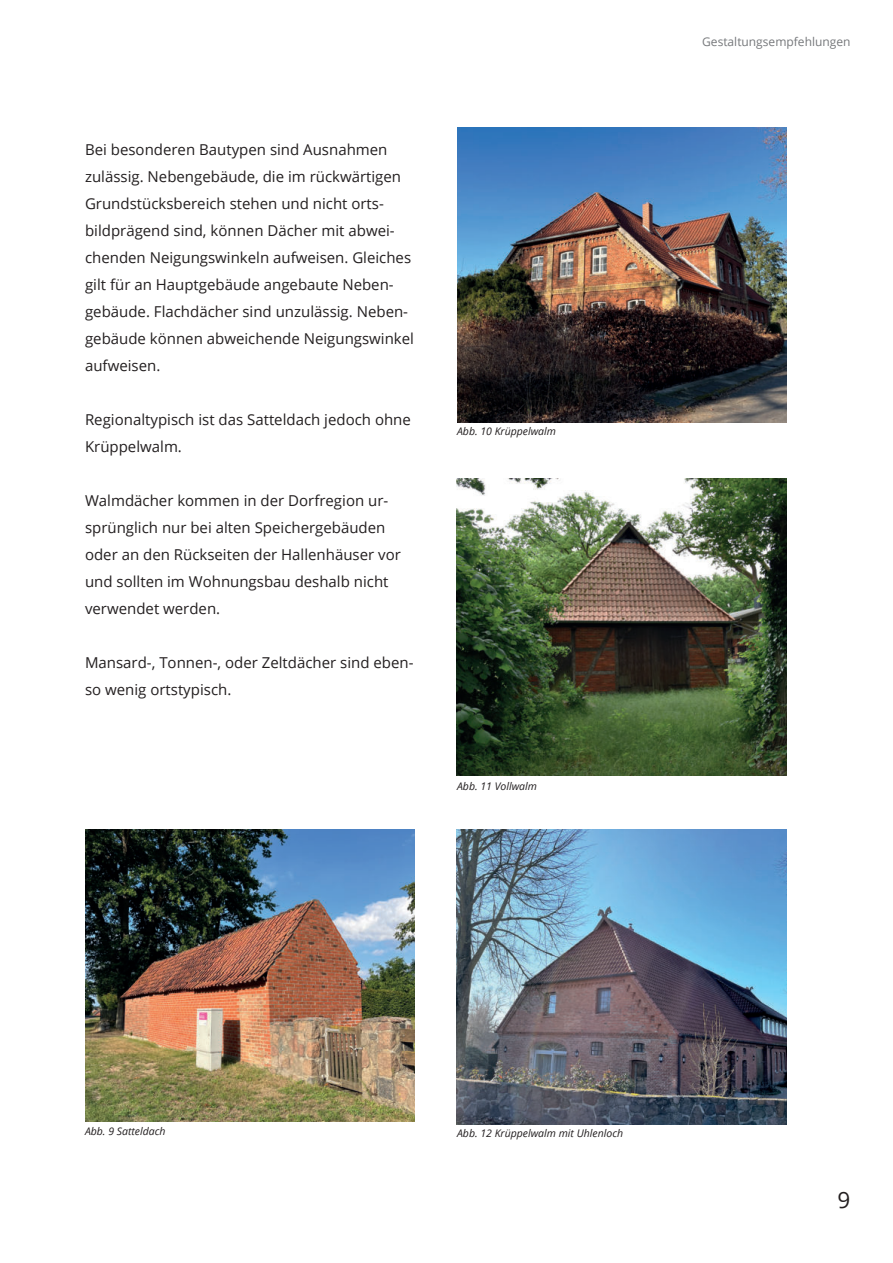
<style>
.page{position:relative;width:893px;height:1263px;background:#fff}
.page>*{position:absolute;margin:0;border:0;box-sizing:border-box;transform-origin:0 0}
.t1{font:22.5px "Open Sans";color:#231f20}
.t2{font:15px/27px "Open Sans";color:#231f20}
.t3{font:12px "Open Sans";color:#76787b}
.t4{font:italic 10.5px "Open Sans";color:#231f20}
</style>
<div class="page">
<img style="left:457px;top:128px;width:330px;height:294px">
<img style="left:457px;top:830px;width:330px;height:294px">
<img style="left:85px;top:830px;width:330px;height:292px">
<img style="left:457px;top:479px;width:330px;height:297px">
<p class="t2" style="left:85px;top:135px;width:330px">Bei besonderen Bautypen sind Ausnahmen zulässig. Nebengebäude, die im rückwärtigen Grundstücksbereich stehen und nicht orts&shy;bildprägend sind, können Dächer mit abwei&shy;chenden Neigungswinkeln aufweisen. Gleiches gilt für an Hauptgebäude angebaute Neben&shy;gebäude. Flachdächer sind unzulässig. Neben&shy;gebäude können abweichende Neigungswinkel aufweisen.</p>
<p class="t2" style="left:85px;top:405px;width:327px">Regionaltypisch ist das Satteldach jedoch ohne<br>Krüppelwalm.</p>
<p class="t2" style="left:85px;top:486px;width:317px">Walmdächer kommen in der Dorfregion ur&shy;sprünglich nur bei alten Speichergebäuden oder an den Rückseiten der Hallenhäuser vor und sollten im Wohnungsbau deshalb nicht verwendet werden.</p>
<p class="t2" style="left:85px;top:648px;width:330px">Mansard-, Tonnen-, oder Zeltdächer sind eben&shy;so wenig ortstypisch.</p>
<p class="t4" style="left:457px;top:427px;width:100px">Abb. 10 Krüppelwalm</p>
<p class="t4" style="left:457px;top:782px;width:81px">Abb. 11 Vollwalm</p>
<p class="t3" style="left:702px;top:37px;width:150px">Gestaltungsempfehlungen</p>
<p class="t4" style="left:85px;top:1127px;width:82px">Abb. 9 Satteldach</p>
<p class="t4" style="left:457px;top:1129px;width:168px">Abb. 12 Krüppelwalm mit Uhlenloch</p>
<h1 class="t1" style="left:838px;top:1184px;width:14px">9</h1>
</div>
